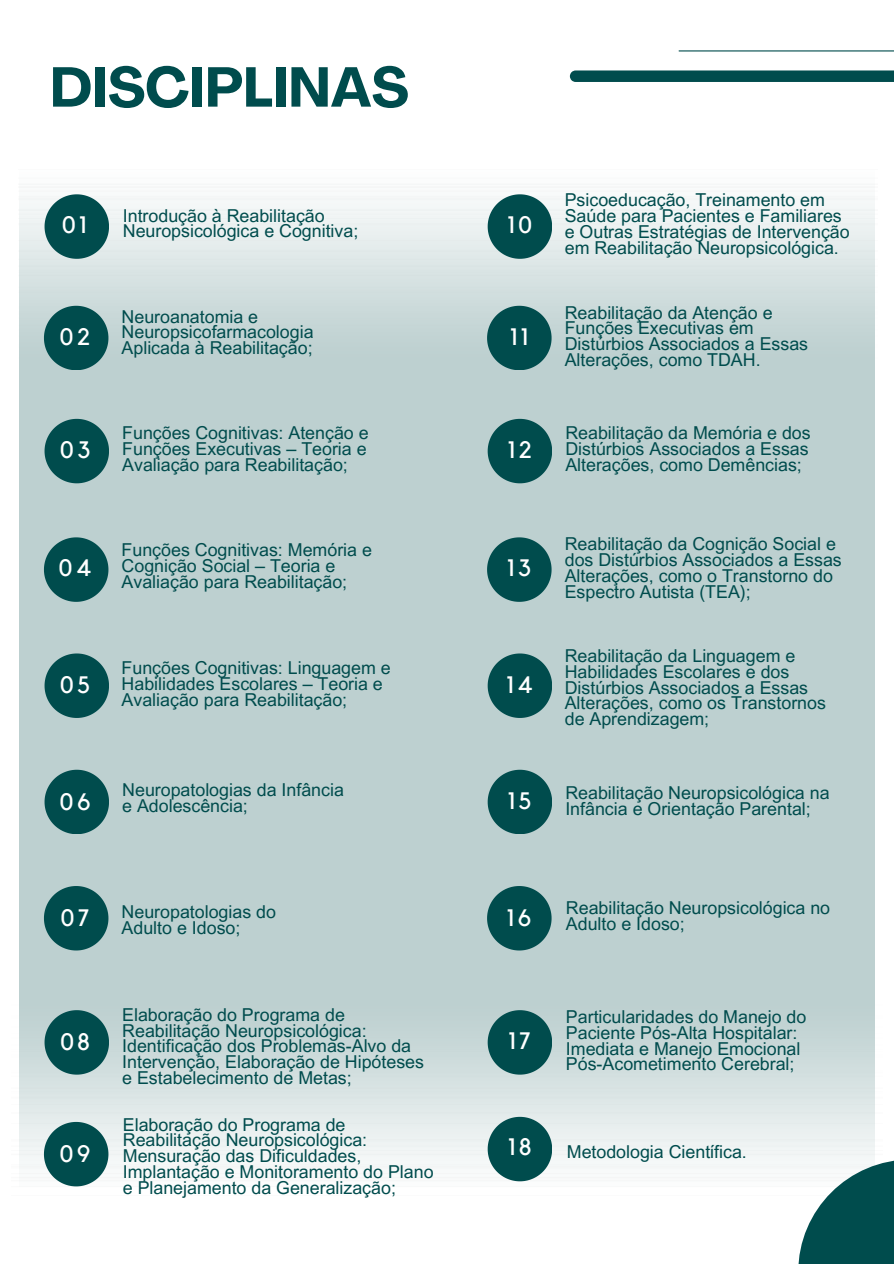
<style>
.page{position:relative;width:894px;height:1264px;background:#fff}
.page>*{position:absolute;margin:0;border:0;box-sizing:border-box;transform-origin:0 0}
.t1{font:700 55.35px "Agrandir";color:#004c4d}
.t2{font:23.7px "Kollektif";letter-spacing:.15em;color:#fff}
.t3{font:17.85px/15.8px "Arial MT Pro";color:#004c4d}
</style>
<div class="page">
<div style="left:19px;top:170px;width:855px;height:1016px;background:#bdd0d0"></div>
<img style="left:19px;top:170px;width:856px;height:427px">
<img style="left:19px;top:765px;width:856px;height:422px">
<svg style="left:798px;top:1159px;width:95px;height:104px;background:#467d7e"></svg>
<svg style="left:45px;top:194px;width:64px;height:64px;background:#306d6e"></svg>
<svg style="left:44px;top:306px;width:64px;height:64px"></svg>
<svg style="left:45px;top:419px;width:64px;height:64px"></svg>
<hr style="left:679px;top:50px;width:214px;height:1px;background:#004c4d">
<svg style="left:569px;top:70px;width:324px;height:12px;background:#0c5455"></svg>
<svg style="left:44px;top:537px;width:64px;height:64px"></svg>
<svg style="left:45px;top:653px;width:64px;height:64px"></svg>
<svg style="left:45px;top:769px;width:64px;height:65px"></svg>
<svg style="left:44px;top:886px;width:64px;height:64px"></svg>
<svg style="left:45px;top:1010px;width:64px;height:64px;background:#286869"></svg>
<svg style="left:487px;top:194px;width:64px;height:64px;background:#316e6f"></svg>
<svg style="left:487px;top:306px;width:64px;height:64px"></svg>
<svg style="left:487px;top:419px;width:64px;height:64px"></svg>
<svg style="left:487px;top:537px;width:64px;height:64px"></svg>
<svg style="left:487px;top:653px;width:64px;height:64px"></svg>
<svg style="left:487px;top:769px;width:64px;height:65px"></svg>
<svg style="left:487px;top:886px;width:64px;height:64px"></svg>
<svg style="left:487px;top:1010px;width:64px;height:64px;background:#296869"></svg>
<svg style="left:44px;top:1121px;width:64px;height:65px;background:#337071"></svg>
<svg style="left:487px;top:1116px;width:64px;height:64px;background:#316e6f"></svg>
<p class="t1" style="left:50px;top:65px;width:360px">DISCIPLINAS</p>
<p class="t2" style="left:62px;top:214px;width:26px">01</p>
<h1 class="t2" style="left:60px;top:326px;width:32px">02</h1>
<p class="t2" style="left:60px;top:439px;width:32px">03</p>
<p class="t2" style="left:59px;top:556px;width:34px">04</p>
<p class="t2" style="left:60px;top:674px;width:32px">05</p>
<p class="t2" style="left:60px;top:790px;width:32px">06</p>
<p class="t3" style="left:123px;top:210px;width:237px">Introdução à Reabilitação<br>Neuropsicológica e Cognitiva;</p>
<p class="t3" style="left:122px;top:310px;width:193px">Neuroanatomia e<br>Neuropsicofarmacologia<br>Aplicada à Reabilitação;</p>
<p class="t3" style="left:122px;top:427px;width:248px;text-align:justify">Funções Cognitivas: Atenção e Funções Executivas – Teoria e Avaliação para Reabilitação;</p>
<p class="t3" style="left:122px;top:544px;width:252px">Funções Cognitivas: Memória e<br>Cognição Social – Teoria e<br>Avaliação para Reabilitação;</p>
<p class="t3" style="left:122px;top:662px;width:270px">Funções Cognitivas: Linguagem e<br>Habilidades Escolares – Teoria e<br>Avaliação para Reabilitação;</p>
<p class="t3" style="left:122px;top:784px;width:223px">Neuropatologias da Infância e Adolescência;</p>
<p class="t2" style="left:61px;top:906px;width:30px">07</p>
<p class="t2" style="left:60px;top:1030px;width:31px">08</p>
<p class="t2" style="left:60px;top:1143px;width:32px">09</p>
<p class="t3" style="left:122px;top:906px;width:156px">Neuropatologias do<br>Adulto e Idoso;</p>
<p class="t3" style="left:122px;top:1008px;width:303px">Elaboração do Programa de Reabilitação Neuropsicológica:<br>Identificação dos Problemas-Alvo da Intervenção, Elaboração de Hipóteses e Estabelecimento de Metas;</p>
<p class="t3" style="left:123px;top:1118px;width:312px">Elaboração do Programa de<br>Reabilitação Neuropsicológica:<br>Mensuração das Dificuldades,<br>Implantação e Monitoramento do Plano e Planejamento da Generalização;</p>
<p class="t2" style="left:507px;top:214px;width:26px">10</p>
<p class="t2" style="left:510px;top:326px;width:19px">11</p>
<p class="t2" style="left:508px;top:439px;width:25px">12</p>
<p class="t2" style="left:507px;top:556px;width:25px">13</p>
<p class="t2" style="left:507px;top:673px;width:27px">14</p>
<p class="t2" style="left:508px;top:790px;width:25px">15</p>
<p class="t3" style="left:564px;top:194px;width:286px">Psicoeducação, Treinamento em Saúde para Pacientes e Familiares e Outras Estratégias de Intervenção em Reabilitação Neuropsicológica.</p>
<p class="t3" style="left:564px;top:307px;width:245px">Reabilitação da Atenção e<br>Funções Executivas em<br>Distúrbios Associados a Essas<br>Alterações, como TDAH.</p>
<p class="t3" style="left:565px;top:427px;width:247px;text-align:justify">Reabilitação da Memória e dos Distúrbios Associados a Essas Alterações, como Demências;</p>
<p class="t3" style="left:564px;top:538px;width:278px">Reabilitação da Cognição Social e dos Distúrbios Associados a Essas<br>Alterações, como o Transtorno do<br>Espectro Autista (TEA);</p>
<p class="t3" style="left:564px;top:650px;width:263px">Reabilitação da Linguagem e<br>Habilidades Escolares e dos<br>Distúrbios Associados a Essas<br>Alterações, como os Transtornos de Aprendizagem;</p>
<p class="t3" style="left:565px;top:787px;width:265px">Reabilitação Neuropsicológica na<br>Infância e Orientação Parental;</p>
<p class="t2" style="left:507px;top:906px;width:26px">16</p>
<p class="t2" style="left:508px;top:1029px;width:24px">17</p>
<p class="t3" style="left:566px;top:901px;width:265px">Reabilitação Neuropsicológica no<br>Adulto e Idoso;</p>
<p class="t3" style="left:566px;top:1011px;width:242px">Particularidades do Manejo do<br>Paciente Pós-Alta Hospitalar:<br>Imediata e Manejo Emocional<br>Pós-Acometimento Cerebral;</p>
<p class="t2" style="left:508px;top:1136px;width:24px">18</p>
<p class="t3" style="left:566px;top:1146px;width:181px">Metodologia Científica.</p>
</div>
